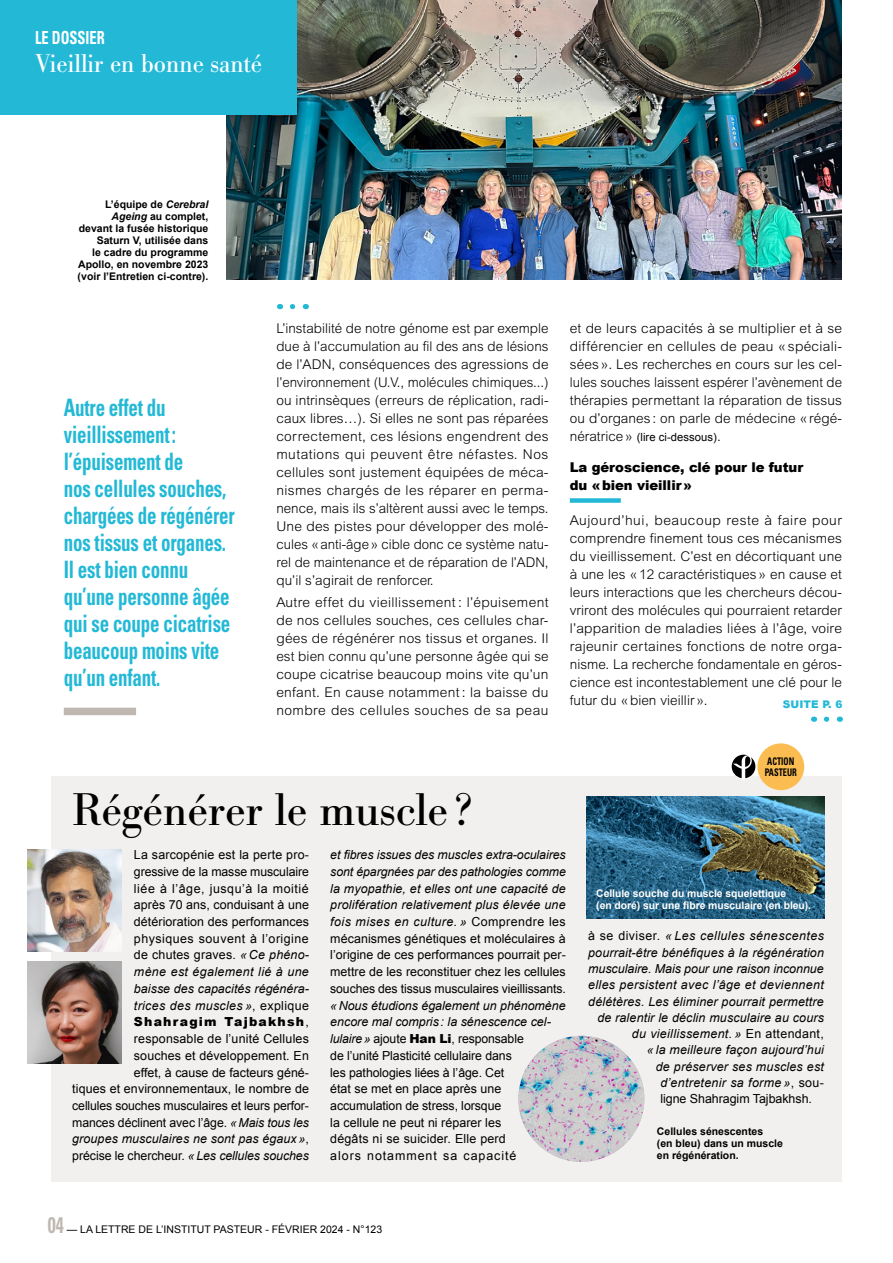
<style>
.page{position:relative;width:893px;height:1263px;background:#fff}
.page>*{position:absolute;margin:0;border:0;box-sizing:border-box;transform-origin:0 0}
.t1{font:45px "Bodoni BE";color:#000}
.t2{font:25.5px "Bodoni BE";color:#fff;scale:.96 1}
.t3{font:700 condensed 24px/27px "Univers LT Std";letter-spacing:-.01em;color:#23b9d6;scale:.79 1}
.t4{font:700 condensed 18px "Univers LT Std";color:#fff;scale:.8 1}
.t5{font:300 13.5px/18px "Arial MT Std";letter-spacing:.005em;color:#000;text-align:justify}
.t6{font:900 13.5px/18px "Arial";letter-spacing:-.005em;color:#000}
.t7{font:12.45px/16.8px "Arial";letter-spacing:.005em;color:#000;text-align:right}
.t8{font:italic 12.45px/16.8px "Arial";letter-spacing:.015em;color:#000;text-align:justify}
.t9{font:italic 12.45px "Arial";letter-spacing:-.005em;color:#000}
.t10{font:italic 12.45px "Arial";letter-spacing:.035em;color:#000}
.t11{font:11.25px "Arial";letter-spacing:.005em;color:#000}
.t12{font:700 10.5px/12px "Arial";color:#000;text-align:right}
.t13{font:700 10.5px/12px "Arial";letter-spacing:-.005em;color:#fff}
.t14{font:10.5px "Arial";color:#000}
.t15{font:700 condensed 10.5px/10.5px "Univers LT Std";color:#000;scale:.8 1}
.t16{font:900 10.5px "Arial";letter-spacing:.01em;color:#23b9d6}
.s1{font-style:italic}
.s2{font-family:"Arial MT Std";font-weight:300;font-size:13.5px}
.s3{font-weight:900}
.s4{font-style:normal}
.s5{font-family:"Univers LT Std";font-weight:700;font-stretch:condensed;font-size:22.5px;color:#bfb8b0}
</style>
<div class="page">
<hr style="left:892px;top:0;width:1px;height:1263px;background:#daeff7">
<svg style="left:826px;top:716px;width:4px;height:6px"></svg>
<div style="left:570px;top:498px;width:51px;height:5px;background:#23b9d6"></div>
<svg style="left:292px;top:304px;width:4px;height:5px"></svg>
<img style="left:226px;top:0;width:616px;height:280px">
<div style="left:51px;top:777px;width:791px;height:405px;background:#f2f0ee"></div>
<img style="left:28px;top:850px;width:93px;height:102px">
<img style="left:28px;top:961px;width:93px;height:102px">
<img style="left:587px;top:797px;width:238px;height:121px">
<svg style="left:731px;top:754px;width:25px;height:25px"></svg>
<div style="left:757px;top:743px;width:47px;height:47px;background:#fbbd51;border-radius:50%"></div>
<svg style="left:732px;top:755px;width:23px;height:23px"></svg>
<img style="left:518px;top:1036px;width:126px;height:126px;border-radius:63px">
<div style="left:64px;top:708px;width:72px;height:7px;background:#bfb8b0"></div>
<div style="left:0;top:0;width:297px;height:115px;background:#23b9d6"></div>
<h3 class="t4" style="left:35px;top:27px;width:89px">LE DOSSIER</h3>
<h2 class="t2" style="left:35px;top:49px;width:238px">Vieillir en bonne santé</h2>
<p class="t12" style="left:78px;top:198px;width:132px">L’équipe de <span class="s1">Cerebral<br>Ageing</span> au complet, devant la fusée historique<br>Saturn V, utilisée dans<br>le cadre du programme<br>Apollo, en novembre 2023 (voir l’Entretien ci-contre).</p>
<h3 class="t3" style="left:64px;top:394px;width:218px">Autre effet du vieillissement: l’épuisement de<br>nos cellules souches, chargées de régénérer nos tissus et organes.<br>Il est bien connu qu’une personne âgée qui se coupe cicatrise beaucoup moins vite qu’un enfant.</h3>
<p class="t5" style="left:276px;top:319px;width:274px">L’instabilité de notre génome est par exemple due à l’accumulation au fil des ans de lésions de l’ADN, conséquences des agressions de l’environnement (U.V., molécules chimiques...) ou intrinsèques (erreurs de réplication, radi&shy;caux libres…). Si elles ne sont pas réparées correctement, ces lésions engendrent des mutations qui peuvent être néfastes. Nos cellules sont justement équipées de méca&shy;nismes chargés de les réparer en perma&shy;nence, mais ils s’altèrent aussi avec le temps.<br>Une des pistes pour développer des molé&shy;cules «anti-âge» cible donc ce système natu&shy;rel de maintenance et de réparation de l’ADN, qu’il s’agirait de renforcer.</p>
<p class="t5" style="left:276px;top:593px;width:274px">Autre effet du vieillissement : l’épuisement de nos cellules souches, ces cellules char&shy;gées de régénérer nos tissus et organes. Il est bien connu qu’une personne âgée qui se coupe cicatrise beaucoup moins vite qu’un enfant. En cause notamment : la baisse du nombre des cellules souches de sa peau</p>
<h1 class="t1" style="left:72px;top:783px;width:401px">Régénérer le muscle ?</h1>
<p class="t5" style="left:570px;top:319px;width:274px">et de leurs capacités à se multiplier et à se différencier en cellules de peau « spéciali&shy;sées ». Les recherches en cours sur les cel&shy;lules souches laissent espérer l’avènement de thérapies permettant la réparation de tissus ou d’organes : on parle de médecine « régé-</p>
<p class="t11" style="left:570px;top:430px;width:152px"><span class="s2">nératrice»</span> (lire ci-dessous)<span class="s2">.</span></p>
<p class="t6" style="left:570px;top:457px;width:235px">La géroscience, clé pour le futur du «bien vieillir»</p>
<p class="t5" style="left:570px;top:511px;width:274px">Aujourd’hui, beaucoup reste à faire pour comprendre finement tous ces mécanismes du vieillissement. C’est en décortiquant une à une les «12 caractéristiques » en cause et leurs interactions que les chercheurs décou&shy;vriront des molécules qui pourraient retarder l’apparition de maladies liées à l’âge, voire rajeunir certaines fonctions de notre orga&shy;nisme. La recherche fondamentale en géros&shy;cience est incontestablement une clé pour le futur du «bien vieillir».</p>
<p class="t16" style="left:783px;top:696px;width:61px">SUITE P. 6</p>
<p class="t15" style="left:765px;top:756px;width:42px">ACTION<br>PASTEUR</p>
<p class="t7" style="left:72px;top:846px;width:238px">La sarcopénie est la perte pro-<br>gressive de la masse musculaire<br>liée à l’âge, jusqu’à la moitié<br>après 70 ans, conduisant à une détérioration des performances physiques souvent à l’origine<br>de chutes graves. <span class="s1">« Ce phéno-<br>mène est également lié à une<br>baisse des capacités régénéra-<br>trices des muscles »</span>, explique <span class="s3">Shahragim Tajbakhsh</span>, responsable de l’unité Cellules<br>souches et développement. En<br>effet, à cause de facteurs géné-<br>tiques et environnementaux, le nombre de cellules souches musculaires et leurs perfor&shy;mances déclinent avec l’âge. <span class="s1">«Mais tous les groupes musculaires ne sont pas égaux»</span>, précise le chercheur. <span class="s1">«Les cellules souches</span></p>
<p class="t8" style="left:330px;top:846px;width:237px">et fibres issues des muscles extra-oculaires sont épargnées par des pathologies comme la myopathie, et elles ont une capacité de prolifération relativement plus élevée une fois mises en culture. » <span class="s4">Comprendre les mécanismes génétiques et moléculaires à l’origine de ces performances pourrait per&shy;mettre de les reconstituer chez les cellules souches des tissus musculaires vieillissants.</span></p>
<p class="t7" style="left:330px;top:997px;width:237px;text-align:left"><span class="s1">«Nous étudions également un phénomène encore mal compris : la sénescence cel&shy;lulaire»</span> ajoute <span class="s3">Han Li</span>, responsable<br>de l’unité Plasticité cellulaire dans<br>les pathologies liées à l’âge. Cet<br>état se met en place après une accumulation de stress, lorsque<br>la cellule ne peut ni réparer les<br>dégâts ni se suicider. Elle perd<br>alors notamment sa capacité</p>
<p class="t14" style="left:48px;top:1223px;width:336px"><span class="s5">04</span> — LA LETTRE DE L’INSTITUT PASTEUR - FÉVRIER 2024 - N°123</p>
<p class="t13" style="left:596px;top:888px;width:216px">Cellule souche du muscle squelettique<br>(en doré) sur une fibre musculaire (en bleu).</p>
<p class="t10" style="left:588px;top:928px;width:237px"><span class="s4">à se diviser.</span> « Les cellules sénescentes</p>
<p class="t8" style="left:588px;top:944px;width:237px">pourrait-être bénéfiques à la régénération</p>
<p class="t9" style="left:588px;top:960px;width:237px">musculaire. Mais pour une raison inconnue</p>
<p class="t8" style="left:588px;top:977px;width:237px">elles persistent avec l’âge et deviennent</p>
<p class="t8" style="left:588px;top:993px;width:237px">délétères. Les éliminer pourrait permettre</p>
<p class="t8" style="left:597px;top:1009px;width:228px">de ralentir le déclin musculaire au cours</p>
<p class="t8" style="left:632px;top:1025px;width:193px">du vieillissement. » <span class="s4">En attendant,</span></p>
<p class="t8" style="left:647px;top:1042px;width:179px">« la meilleure façon aujourd’hui</p>
<p class="t8" style="left:656px;top:1058px;width:170px">de préserver ses muscles est</p>
<p class="t8" style="left:660px;top:1074px;width:165px">d’entretenir sa forme »<span class="s4">, sou-</span></p>
<p class="t7" style="left:660px;top:1091px;width:153px">ligne Shahragim Tajbakhsh.</p>
<p class="t12" style="left:657px;top:1125px;width:128px;text-align:left">Cellules sénescentes<br>(en bleu) dans un muscle en régénération.</p>
</div>
